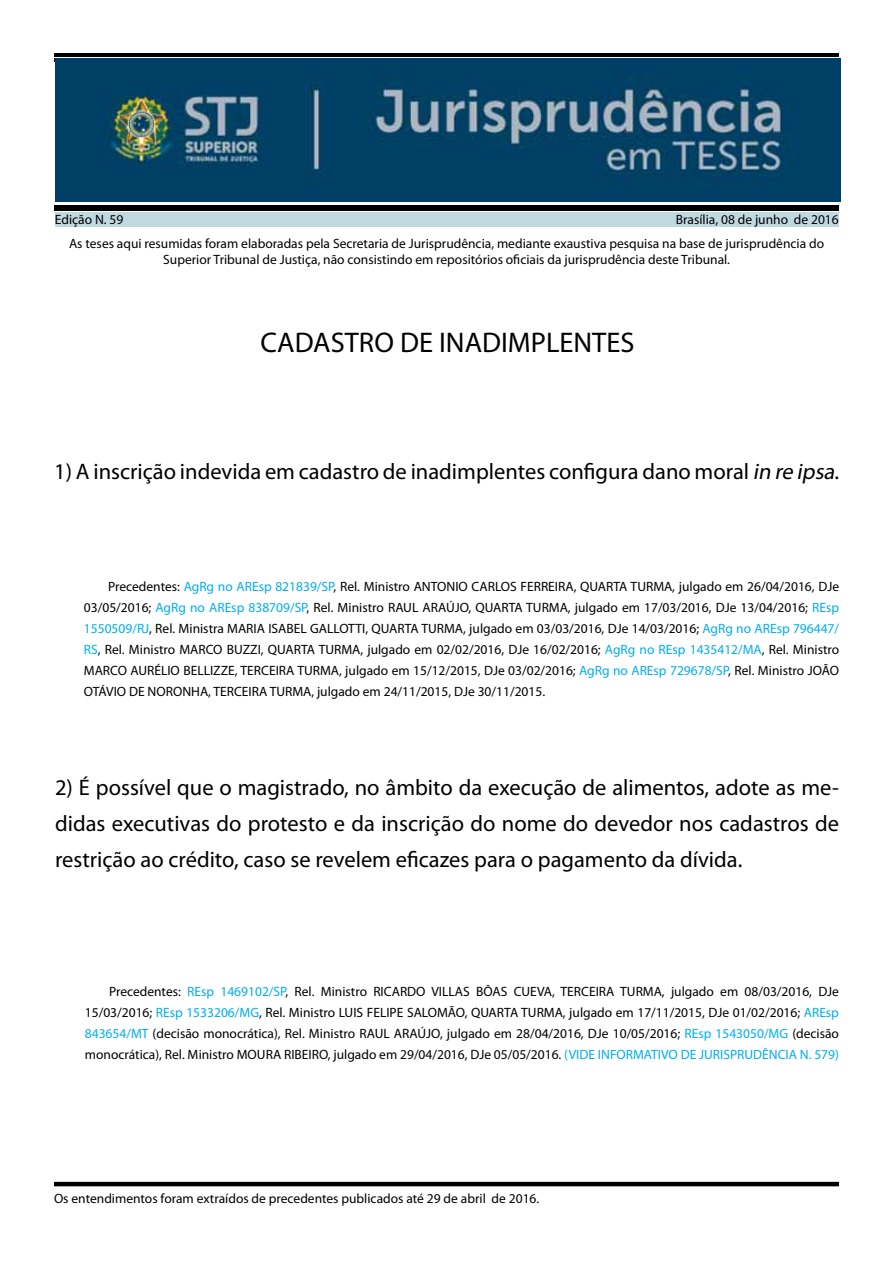
<style>
.page{position:relative;width:893px;height:1263px;background:#fff}
.page>*{position:absolute;margin:0;border:0;box-sizing:border-box;transform-origin:0 0}
.t1{font:28.5px "Myriad Pro";color:#000}
.t2{font:22.5px/36px "Myriad Pro";color:#000;text-align:justify}
.t3{font:13.5px/21px "Myriad Pro";color:#000;text-align:justify}
.s1{font-style:italic}
.s2{color:#00aeef}
</style>
<div class="page">
<hr style="left:54px;top:1182px;width:785px;height:4px;background:#000">
<hr style="left:54px;top:58px;width:785px;height:3px;background:#000">
<hr style="left:54px;top:205px;width:785px;height:3px;background:#000">
<img style="left:55px;top:59px;width:785px;height:142px">
<hr style="left:54px;top:53px;width:785px;height:3px;background:#000">
<div style="left:54px;top:206px;width:785px;height:5px;background:#000"></div>
<div style="left:55px;top:212px;width:783px;height:14px;background:#c0d9e0"></div>
<p class="t3" style="left:55px;top:209px;width:70px">Edição N. 59</p>
<p class="t3" style="left:69px;top:207px;width:771px;line-height:23.7px;text-indent:607px">Brasília, 08 de junho de 2016<br>As teses aqui resumidas foram elaboradas pela Secretaria de Jurisprudência, mediante exaustiva pesquisa na base de jurisprudência do</p>
<p class="t3" style="left:163px;top:249px;width:568px">Superior Tribunal de Justiça, não consistindo em repositórios oficiais da jurisprudência deste Tribunal.</p>
<h1 class="t1" style="left:261px;top:325px;width:375px">CADASTRO DE INADIMPLENTES</h1>
<h2 class="t2" style="left:54px;top:453px;width:787px">1) A inscrição indevida em cadastro de inadimplentes configura dano moral <span class="s1">in re ipsa</span>.</h2>
<p class="t3" style="left:84px;top:575px;width:757px;text-indent:24px">Precedentes: <span class="s2">AgRg no AREsp 821839/SP</span>, Rel. Ministro ANTONIO CARLOS FERREIRA, QUARTA TURMA, julgado em 26/04/2016, DJe 03/05/2016; <span class="s2">AgRg no AREsp 838709/SP</span>, Rel. Ministro RAUL ARAÚJO, QUARTA TURMA, julgado em 17/03/2016, DJe 13/04/2016; <span class="s2">REsp 1550509/RJ</span>, Rel. Ministra MARIA ISABEL GALLOTTI, QUARTA TURMA, julgado em 03/03/2016, DJe 14/03/2016; <span class="s2">AgRg no AREsp 796447/ RS</span>, Rel. Ministro MARCO BUZZI, QUARTA TURMA, julgado em 02/02/2016, DJe 16/02/2016; <span class="s2">AgRg no REsp 1435412/MA</span>, Rel. Ministro MARCO AURÉLIO BELLIZZE, TERCEIRA TURMA, julgado em 15/12/2015, DJe 03/02/2016; <span class="s2">AgRg no AREsp 729678/SP</span>, Rel. Ministro JOÃO OTÁVIO DE NORONHA, TERCEIRA TURMA, julgado em 24/11/2015, DJe 30/11/2015.</p>
<h2 class="t2" style="left:55px;top:769px;width:785px">2) É possível que o magistrado, no âmbito da execução de alimentos, adote as me&shy;didas executivas do protesto e da inscrição do nome do devedor nos cadastros de restrição ao crédito, caso se revelem eficazes para o pagamento da dívida.</h2>
<p class="t3" style="left:85px;top:980px;width:756px;text-indent:24px">Precedentes: <span class="s2">REsp 1469102/SP</span>, Rel. Ministro RICARDO VILLAS BÔAS CUEVA, TERCEIRA TURMA, julgado em 08/03/2016, DJe 15/03/2016; <span class="s2">REsp 1533206/MG</span>, Rel. Ministro LUIS FELIPE SALOMÃO, QUARTA TURMA, julgado em 17/11/2015, DJe 01/02/2016; <span class="s2">AREsp 843654/MT</span> (decisão monocrática), Rel. Ministro RAUL ARAÚJO, julgado em 28/04/2016, DJe 10/05/2016; <span class="s2">REsp 1543050/MG</span> (decisão monocrática), Rel. Ministro MOURA RIBEIRO, julgado em 29/04/2016, DJe 05/05/2016. <span class="s2">(VIDE INFORMATIVO DE JURISPRUDÊNCIA N. 579)</span></p>
<p class="t3" style="left:54px;top:1187px;width:487px">Os entendimentos foram extraídos de precedentes publicados até 29 de abril de 2016.</p>
</div>
